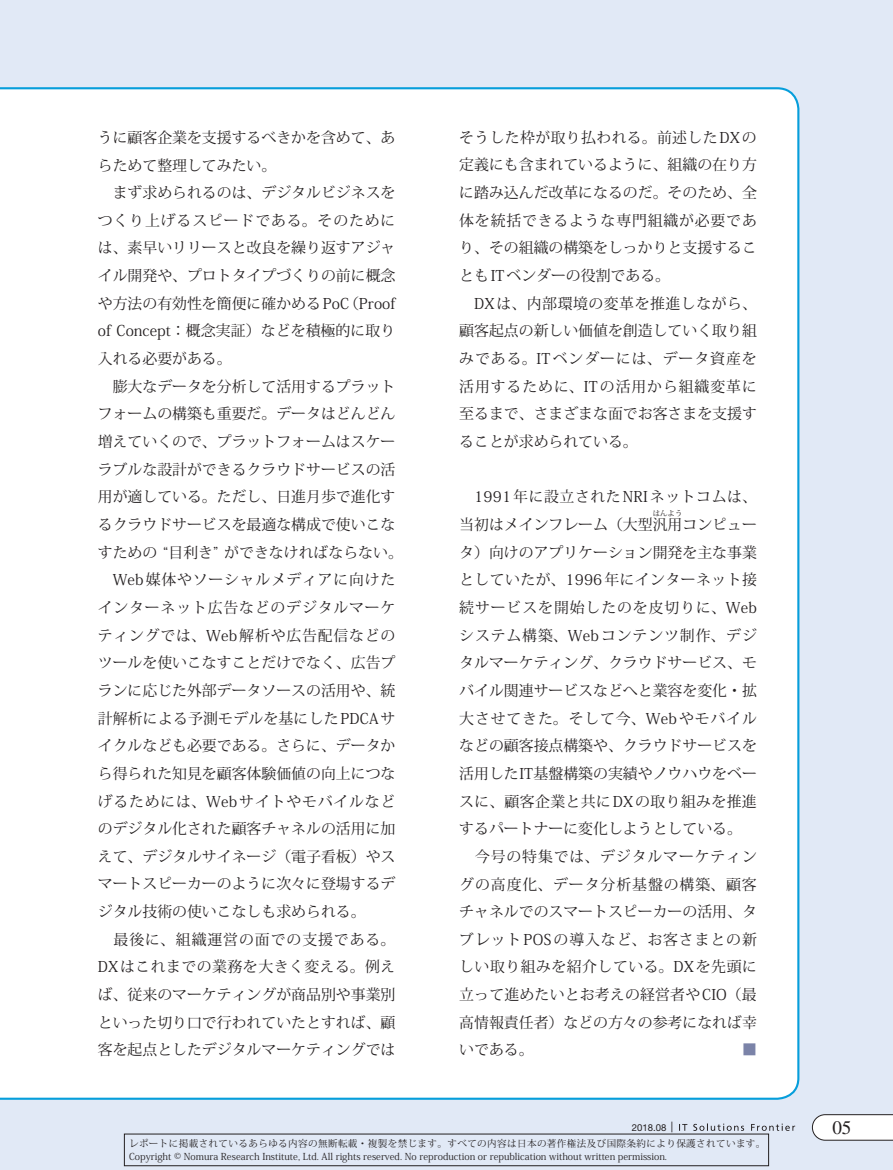
<style>
.page{position:relative;width:893px;height:1170px;background:#fff}
.page>*{position:absolute;margin:0;border:0;box-sizing:border-box;transform-origin:0 0}
.t1{font:19.2px "Times LT Std";color:#231f20}
.t2{font:14.85px/27.6px "Koz Min Std";color:#231f20}
.t3{font:14.85px "Koz Min Std";color:#7b83a8}
.t4{font:9.6px/12.8px "Koz Min Pro";color:#231f20}
.t5{font:9.6px "Helvetica Neue LT Std";color:#231f20}
.t6{font:7.5px "Koz Min Std";color:#231f20}
.s1{font-size:10.65px}
</style>
<div class="page">
<div style="left:0;top:0;width:893px;height:1169px;background:#e1e9f6"></div>
<svg style="left:812px;top:1114px;width:81px;height:26px;background:#f0f0f1"></svg>
<svg style="left:679px;top:1124px;width:8px;height:6px"></svg>
<svg style="left:693px;top:1123px;width:51px;height:7px"></svg>
<svg style="left:751px;top:1123px;width:44px;height:7px"></svg>
<div style="left:0;top:87px;width:799px;height:1012px;background:#fff"></div>
<p class="t2" style="left:98px;top:124px;width:307px">うに顧客企業を支援するべきかを含めて、あらためて整理してみたい。<br>　まず求められるのは、デジタルビジネスをつくり上げるスピードである。そのためには、素早いリリースと改良を繰り返すアジャイル開発や、プロトタイプづくりの前に概念や方法の有効性を簡便に確かめるPoC（Proof of Concept：概念実証）などを積極的に取り入れる必要がある。<br>　膨大なデータを分析して活用するプラットフォームの構築も重要だ。データはどんどん増えていくので、プラットフォームはスケーラブルな設計ができるクラウドサービスの活用が適している。ただし、日進月歩で進化するクラウドサービスを最適な構成で使いこなすための “目利き” ができなければならない。　Web媒体やソーシャルメディアに向けたインターネット広告などのデジタルマーケティングでは、Web解析や広告配信などのツールを使いこなすことだけでなく、広告プランに応じた外部データソースの活用や、統計解析による予測モデルを基にしたPDCAサイクルなども必要である。さらに、データから得られた知見を顧客体験価値の向上につなげるためには、Webサイトやモバイルなどのデジタル化された顧客チャネルの活用に加えて、デジタルサイネージ（電子看板）やスマートスピーカーのように次々に登場するデジタル技術の使いこなしも求められる。<br>　最後に、組織運営の面での支援である。<br>DXはこれまでの業務を大きく変える。例えば、従来のマーケティングが商品別や事業別といった切り口で行われていたとすれば、顧客を起点としたデジタルマーケティングでは</p>
<p class="t2" style="left:459px;top:124px;width:299px">そうした枠が取り払われる。前述したDXの定義にも含まれているように、組織の在り方に踏み込んだ改革になるのだ。そのため、全体を統括できるような専門組織が必要であり、その組織の構築をしっかりと支援することもITベンダーの役割である。<br>　DXは、内部環境の変革を推進しながら、顧客起点の新しい価値を創造していく取り組みである。ITベンダーには、データ資産を活用するために、ITの活用から組織変革に至るまで、さまざまな面でお客さまを支援することが求められている。</p>
<p class="t2" style="left:459px;top:483px;width:299px">　1991年に設立されたNRIネットコムは、当初はメインフレーム（大型汎用コンピュー</p>
<p class="t6" style="left:653px;top:508px;width:31px">はんよう</p>
<p class="t2" style="left:459px;top:538px;width:299px">タ）向けのアプリケーション開発を主な事業としていたが、1996年にインターネット接続サービスを開始したのを皮切りに、Webシステム構築、Webコンテンツ制作、デジタルマーケティング、クラウドサービス、モバイル関連サービスなどへと業容を変化・拡大させてきた。そして今、Webやモバイルなどの顧客接点構築や、クラウドサービスを活用したIT基盤構築の実績やノウハウをベースに、顧客企業と共にDXの取り組みを推進するパートナーに変化しようとしている。　今号の特集では、デジタルマーケティングの高度化、データ分析基盤の構築、顧客チャネルでのスマートスピーカーの活用、タブレットPOSの導入など、お客さまとの新しい取り組みを紹介している。DXを先頭に立って進めたいとお考えの経営者やCIO（最高情報責任者）などの方々の参考になれば幸いである。</p>
<p class="t3" style="left:742px;top:1040px;width:16px">■</p>
<p class="t5" style="left:632px;top:1121px;width:43px">2018.08 <span class="s1">|</span></p>
<p class="t1" style="left:832px;top:1116px;width:21px">05</p>
<p class="t4" style="left:129px;top:1136px;width:638px">レポートに掲載されているあらゆる内容の無断転載・複製を禁じます。すべての内容は日本の著作権法及び国際条約により保護されています。<br>Copyright © Nomura Research Institute, Ltd. All rights reserved. No reproduction or republication without written permission.</p>
</div>
